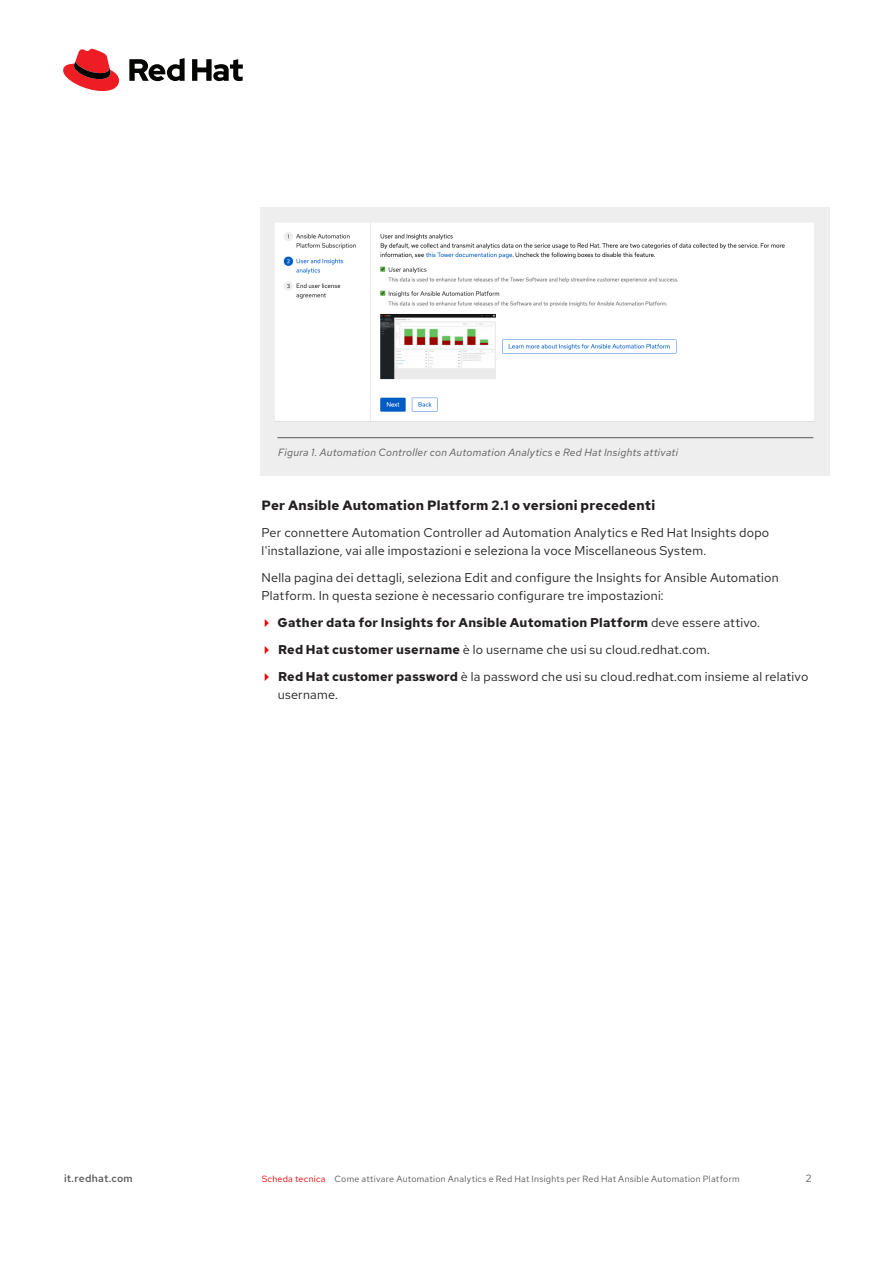
<style>
.page{position:relative;width:893px;height:1263px;background:#fff}
.page>*{position:absolute;margin:0;border:0;box-sizing:border-box;transform-origin:0 0}
.Main_-_Subhead_3{font:700 13.5px "Red Hat Text";letter-spacing:.015em;color:#231f20}
.Main_-_Body{font:12.75px/18px "Red Hat Text";letter-spacing:.015em;color:#231f20}
.t1{font:700 12.75px "Red Hat Text";letter-spacing:.02em;color:#231f20}
.Main_-_Image_Caption{font:italic 10.5px "Red Hat Text";letter-spacing:.025em;color:#57585a}
.t2{font:500 10.5px "Red Hat Text";letter-spacing:.02em;color:#57585a}
.t3{font:10.5px "Red Hat Text";color:#57585a}
.Footer_-_Running_Foo{font:9px "Red Hat Text";letter-spacing:.03em;color:#57585a}
.s1{font-weight:400}
.s2{font-weight:700}
.s3{color:#e00}
</style>
<div class="page">
<div style="left:261px;top:207px;width:569px;height:269px;background:#eeeeef"></div>
<hr style="left:277px;top:437px;width:536px;height:1px;background:#57585a">
<img style="left:275px;top:223px;width:539px;height:199px">
<svg style="left:63px;top:49px;width:56px;height:42px"></svg>
<svg style="left:129px;top:58px;width:114px;height:23px"></svg>
<p class="Main_-_Image_Caption" style="left:278px;top:445px;width:401px">Figura 1. Automation Controller con Automation Analytics e Red Hat Insights attivati</p>
<p class="Main_-_Subhead_3" style="left:261px;top:496px;width:395px">Per Ansible Automation Platform 2.1 o versioni precedenti</p>
<p class="Main_-_Body" style="left:261px;top:523px;width:509px">Per connettere Automation Controller ad Automation Analytics e Red Hat Insights dopo l'installazione, vai alle impostazioni e seleziona la voce Miscellaneous System.</p>
<p class="Main_-_Body" style="left:261px;top:568px;width:519px">Nella pagina dei dettagli, seleziona Edit and configure the Insights for Ansible Automation<br>Platform. In questa sezione è necessario configurare tre impostazioni:</p>
<p class="t1" style="left:278px;top:614px;width:484px">Gather data for Insights for Ansible Automation Platform <span class="s1">deve essere attivo.</span></p>
<p class="Main_-_Body" style="left:278px;top:640px;width:433px"><span class="s2">Red Hat customer username</span> è lo username che usi su cloud.redhat.com.</p>
<p class="Main_-_Body" style="left:278px;top:667px;width:532px"><span class="s2">Red Hat customer password</span> è la password che usi su cloud.redhat.com insieme al relativo username.</p>
<p class="t2" style="left:64px;top:1171px;width:70px">it.redhat.com</p>
<p class="Footer_-_Running_Foo" style="left:262px;top:1173px;width:479px"><span class="s3">Scheda tecnica</span> Come attivare Automation Analytics e Red Hat Insights per Red Hat Ansible Automation Platform</p>
<p class="t3" style="left:806px;top:1171px;width:7px">2</p>
</div>
